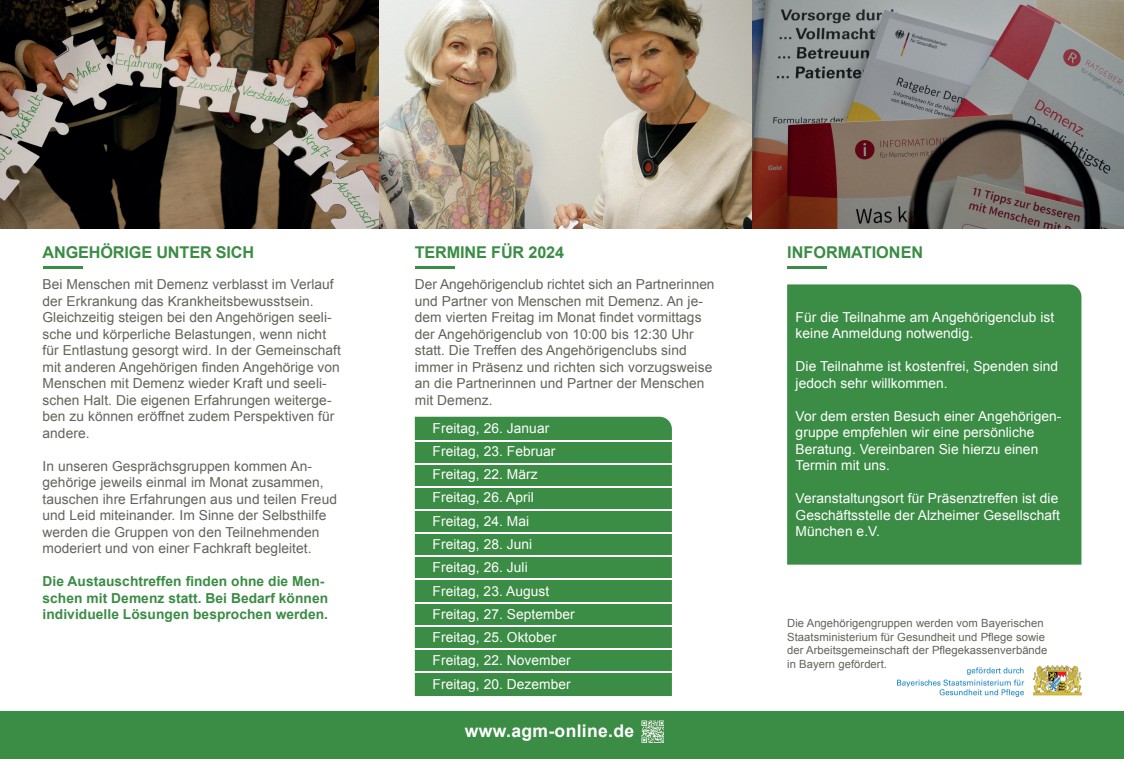
<style>
.page{position:relative;width:1124px;height:759px;background:#fff}
.page>*{position:absolute;margin:0;border:0;box-sizing:border-box;transform-origin:0 0}
.t1{font:700 17.5px "Arial";letter-spacing:.02em;color:#fff}
.t2{font:700 16.25px "Arial";letter-spacing:-.01em;color:#3b8c45}
.t3{font:13.75px/16.5px "Arial";letter-spacing:.005em;color:#63635c}
.t4{font:13.75px/23.2px "Arial";letter-spacing:.005em;color:#fff}
.t5{font:700 13.75px/16.5px "Arial";letter-spacing:.005em;color:#3b8c45}
.t6{font:11.25px/13.5px "Arial";letter-spacing:.005em;color:#63635c}
</style>
<div class="page">
<img style="left:0;top:0;width:1123px;height:229px">
<div style="left:415px;top:416px;width:256px;height:280px;background:#3b8c45"></div>
<div style="left:0;top:710px;width:1123px;height:48px;background:#3b8c45"></div>
<img style="left:641px;top:720px;width:22px;height:22px">
<hr style="left:43px;top:266px;width:39px;height:2px;background:#3b8c45">
<hr style="left:415px;top:266px;width:39px;height:2px;background:#3b8c45">
<hr style="left:787px;top:266px;width:40px;height:2px;background:#3b8c45">
<div style="left:787px;top:284px;width:294px;height:280px;background:#3b8c45"></div>
<hr style="left:414px;top:440px;width:260px;height:1px;background:#fff">
<hr style="left:414px;top:463px;width:260px;height:1px;background:#fff">
<hr style="left:414px;top:486px;width:260px;height:1px;background:#fff">
<hr style="left:414px;top:509px;width:260px;height:1px;background:#fff">
<hr style="left:414px;top:532px;width:260px;height:1px;background:#fff">
<hr style="left:414px;top:555px;width:260px;height:1px;background:#fff">
<hr style="left:414px;top:578px;width:260px;height:1px;background:#fff">
<hr style="left:414px;top:602px;width:260px;height:1px;background:#fff">
<hr style="left:414px;top:625px;width:260px;height:1px;background:#fff">
<hr style="left:414px;top:648px;width:261px;height:1px;background:#fff">
<img style="left:897px;top:665px;width:184px;height:31px">
<hr style="left:414px;top:671px;width:261px;height:1px;background:#fff">
<p class="t2" style="left:43px;top:242px;width:213px">ANGEHÖRIGE UNTER SICH</p>
<p class="t3" style="left:43px;top:276px;width:300px">Bei Menschen mit Demenz verblasst im Verlauf der Erkrankung das Krankheitsbewusstsein.<br>Gleichzeitig steigen bei den Angehörigen seeli&shy;sche und körperliche Belastungen, wenn nicht für Entlastung gesorgt wird. In der Gemeinschaft mit anderen Angehörigen finden Angehörige von Menschen mit Demenz wieder Kraft und seeli&shy;schen Halt. Die eigenen Erfahrungen weiterge&shy;ben zu können eröffnet zudem Perspektiven für andere.</p>
<p class="t3" style="left:43px;top:457px;width:296px">In unseren Gesprächsgruppen kommen An&shy;gehörige jeweils einmal im Monat zusammen, tauschen ihre Erfahrungen aus und teilen Freud und Leid miteinander. Im Sinne der Selbsthilfe werden die Gruppen von den Teilnehmenden moderiert und von einer Fachkraft begleitet.</p>
<p class="t5" style="left:43px;top:573px;width:287px">Die Austauschtreffen finden ohne die Men&shy;schen mit Demenz statt. Bei Bedarf können individuelle Lösungen besprochen werden.</p>
<p class="t2" style="left:415px;top:242px;width:151px">TERMINE FÜR 2024</p>
<p class="t3" style="left:415px;top:276px;width:301px">Der Angehörigenclub richtet sich an Partnerinnen und Partner von Menschen mit Demenz. An je&shy;dem vierten Freitag im Monat findet vormittags der Angehörigenclub von 10:00 bis 12:30 Uhr statt. Die Treffen des Angehörigenclubs sind immer in Präsenz und richten sich vorzugsweise an die Partnerinnen und Partner der Menschen mit Demenz.</p>
<p class="t4" style="left:432px;top:416px;width:144px">Freitag, 26. Januar<br>Freitag, 23. Februar<br>Freitag, 22. März<br>Freitag, 26. April<br>Freitag, 24. Mai<br>Freitag, 28. Juni<br>Freitag, 26. Juli<br>Freitag, 23. August<br>Freitag, 27. September<br>Freitag, 25. Oktober<br>Freitag, 22. November<br>Freitag, 20. Dezember</p>
<p class="t1" style="left:465px;top:719px;width:171px">www.agm-online.de</p>
<p class="t2" style="left:787px;top:242px;width:138px">INFORMATIONEN</p>
<p class="t4" style="left:795px;top:308px;width:260px;line-height:16.5px">Für die Teilnahme am Angehörigenclub ist keine Anmeldung notwendig.</p>
<p class="t4" style="left:795px;top:358px;width:264px;line-height:16.5px">Die Teilnahme ist kostenfrei, Spenden sind jedoch sehr willkommen.</p>
<p class="t4" style="left:795px;top:407px;width:267px;line-height:16.5px">Vor dem ersten Besuch einer Angehörigen&shy;gruppe empfehlen wir eine persönliche Beratung. Vereinbaren Sie hierzu einen Termin mit uns.</p>
<p class="t4" style="left:795px;top:490px;width:266px;line-height:16.5px;text-align:justify">Veranstaltungsort für Präsenztreffen ist die Geschäftsstelle der Alzheimer Gesellschaft München e.V.</p>
<p class="t6" style="left:787px;top:616px;width:262px">Die Angehörigengruppen werden vom Bayerischen Staatsministerium für Gesundheit und Pflege sowie der Arbeitsgemeinschaft der Pflegekassenverbände in Bayern gefördert.</p>
</div>
